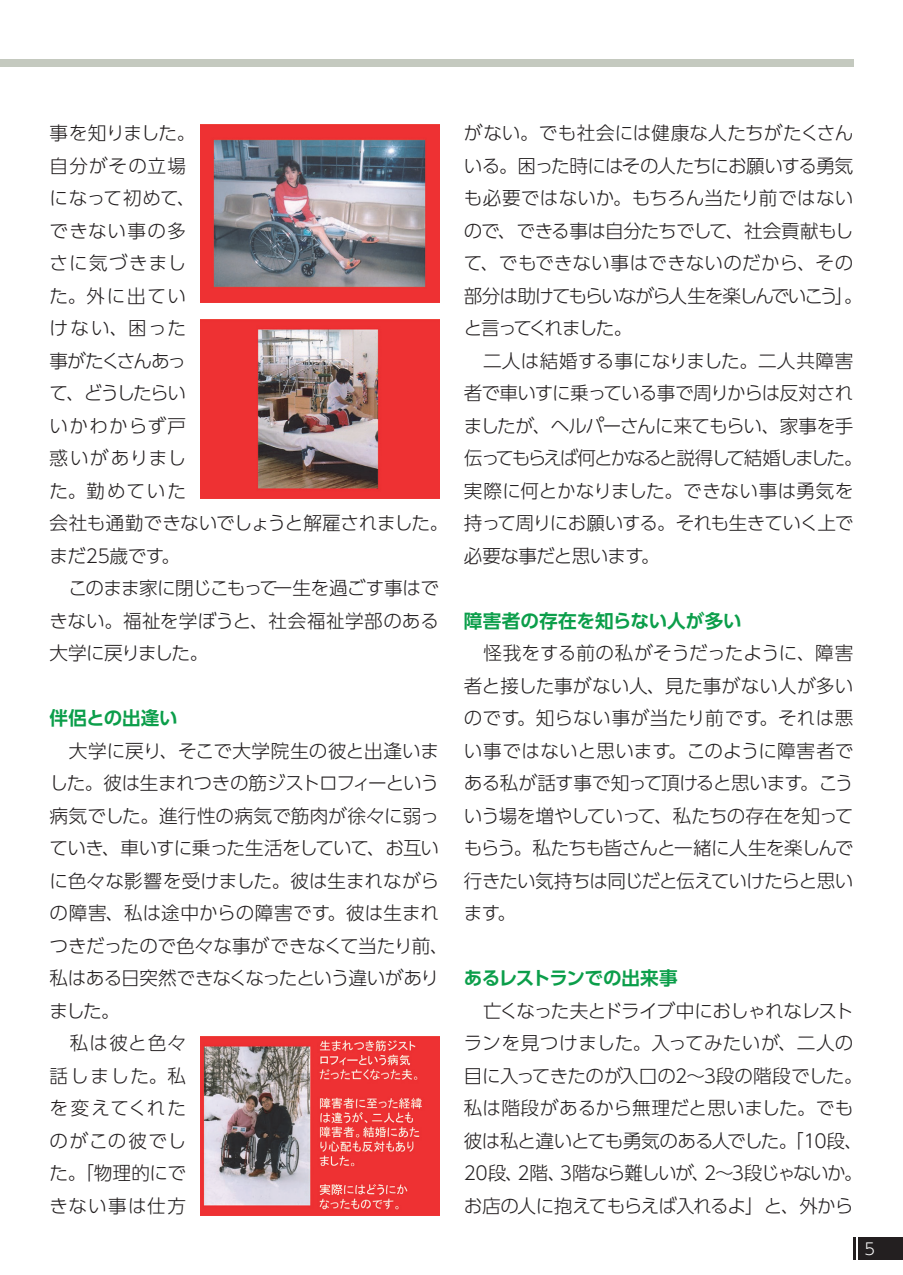
<style>
.page{position:relative;width:903px;height:1275px;background:#fff}
.page>*{position:absolute;margin:0;border:0;box-sizing:border-box;transform-origin:0 0}
.t1{font:300 18.55px/32.6px "UD Shin Go Pro";letter-spacing:-.025em;color:#231f20}
.t2{font:300 18.55px/32.6px "UD Shin Go Pro";letter-spacing:-.005em;color:#231f20}
.t3{font:700 18.55px "UD Shin Go Pro De";letter-spacing:-.015em;color:#0b9e4a}
.t4{font:300 16.1px "UD Shin Go Pro";color:#fff}
</style>
<div class="page">
<div style="left:858px;top:1238px;width:45px;height:22px;background:#231f20"></div>
<hr style="left:853px;top:1238px;width:3px;height:22px;background:#231f20">
<div style="left:0;top:60px;width:853px;height:7px;background:#c4c9bf"></div>
<img style="left:201px;top:124px;width:238px;height:179px">
<img style="left:201px;top:320px;width:238px;height:179px">
<img style="left:201px;top:1037px;width:238px;height:178px">
<p class="t2" style="left:50px;top:116px;width:400px">事を知りました。<br>自分がその立場<br>になって初めて、<br>できない事の多<br>さに気づきまし<br>た。外に出てい<br>けない、困った<br>事がたくさんあっ<br>て、どうしたらい<br>いかわからず戸<br>惑いがありまし<br>た。勤めていた<br>会社も通勤できないでしょうと解雇されました。まだ25歳です。<br>　このまま家に閉じこもって一生を過ごす事はできない。福祉を学ぼうと、社会福祉学部のある大学に戻りました。</p>
<p class="t3" style="left:50px;top:703px;width:130px">伴侶との出逢い</p>
<p class="t2" style="left:50px;top:734px;width:400px">　大学に戻り、そこで大学院生の彼と出逢いました。彼は生まれつきの筋ジストロフィーという病気でした。進行性の病気で筋肉が徐々に弱っていき、車いすに乗った生活をしていて、お互いに色々な影響を受けました。彼は生まれながらの障害、私は途中からの障害です。彼は生まれつきだったので色々な事ができなくて当たり前、私はある日突然できなくなったという違いがありました。<br>　私は彼と色々<br>話しました。私<br>を変えてくれた<br>のがこの彼でし<br>た。「物理的にで<br>きない事は仕方</p>
<p class="t1" style="left:464px;top:116px;width:400px">がない。でも社会には健康な人たちがたくさんいる。困った時にはその人たちにお願いする勇気も必要ではないか。もちろん当たり前ではないので、できる事は自分たちでして、社会貢献もして、でもできない事はできないのだから、その部分は助けてもらいながら人生を楽しんでいこう」。と言ってくれました。<br>　二人は結婚する事になりました。二人共障害者で車いすに乗っている事で周りからは反対されましたが、ヘルパーさんに来てもらい、家事を手伝ってもらえば何とかなると説得して結婚しました。実際に何とかなりました。できない事は勇気を持って周りにお願いする。それも生きていく上で必要な事だと思います。</p>
<p class="t3" style="left:464px;top:606px;width:279px">障害者の存在を知らない人が多い</p>
<p class="t1" style="left:464px;top:636px;width:391px;text-align:justify">　怪我をする前の私がそうだったように、障害者と接した事がない人、見た事がない人が多いのです。知らない事が当たり前です。それは悪い事ではないと思います。このように障害者である私が話す事で知って頂けると思います。こういう場を増やしていって、私たちの存在を知ってもらう。私たちも皆さんと一緒に人生を楽しんで行きたい気持ちは同じだと伝えていけたらと思います。</p>
<p class="t3" style="left:464px;top:963px;width:215px">あるレストランでの出来事</p>
<p class="t1" style="left:464px;top:994px;width:400px">　亡くなった夫とドライブ中におしゃれなレストランを見つけました。入ってみたいが、二人の目に入ってきたのが入口の2～3段の階段でした。私は階段があるから無理だと思いました。でも彼は私と違いとても勇気のある人でした。「10段、<br>20段、2階、3階なら難しいが、2～3段じゃないか。お店の人に抱えてもらえば入れるよ」と、外から</p>
<p class="t4" style="left:864px;top:1236px;width:12px">5</p>
</div>
